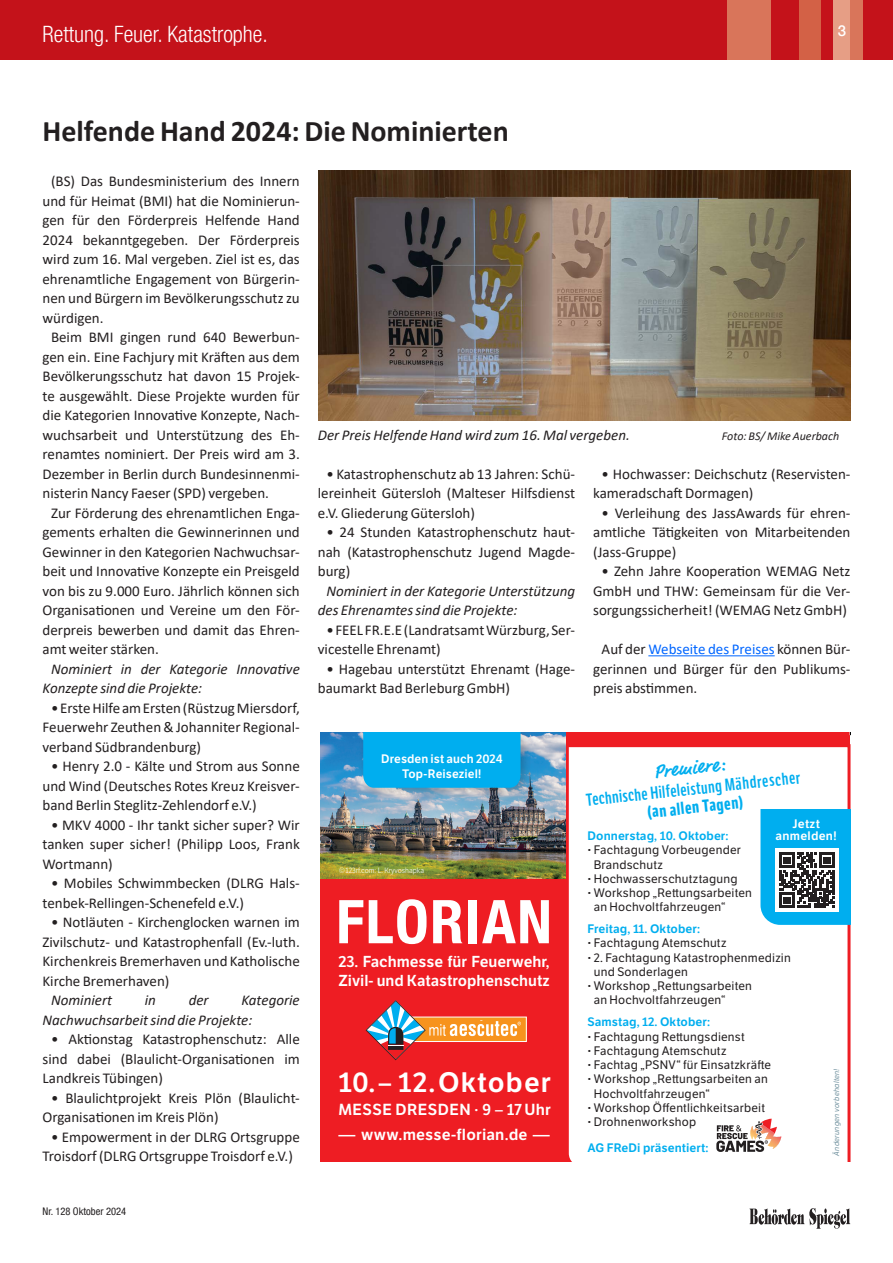
<style>
.page{position:relative;width:893px;height:1263px;background:#fff}
.page>*{position:absolute;margin:0;border:0;box-sizing:border-box;transform-origin:0 0}
.Head_newsletter{font:700 30px "Calibri";color:#231f20}
.t1{font:27.45px "LFT Etica SB";letter-spacing:.04em;color:#fff}
.t2{font:300 condensed 22.5px "Helvetica Neue LT Pro";color:#fff}
.t3{font:700 19.05px "Market Pro";color:#00aeef}
.t4{font:600 16.95px/18.6px "LFT Etica Compressed";color:#00aeef;text-align:center}
.t5{font:15.6px/24.8px "LFT Etica SB";letter-spacing:.015em;color:#fff;text-align:center}
.t6{font:15.45px/19.5px "LFT Etica SB";color:#fff}
.fliesstext_newsletter{font:15px/19.5px "Calibri";color:#231f20;text-align:justify}
.fliesstext_newsletter-2{font:italic 15px/19.5px "Calibri";color:#231f20}
.bildunterschrift{font:italic 15px "Calibri";color:#231f20}
.t7{font:500 15px "Helvetica Neue LT Pro";color:#fff}
.t8{font:12px "LFT Etica";letter-spacing:.02em;color:#231f20}
.t9{font:12px "LFT Etica SB";letter-spacing:.005em;color:#00aeef}
.t10{font:12px/12px "LFT Etica SB";letter-spacing:.015em;color:#fff;text-align:center}
.bildunterschrift-2{font:italic 12px "Calibri";color:#231f20}
.t11{font:condensed 10.5px "Helvetica Neue LT Pro";color:#231f20}
.t12{font:7.5px "LFT Etica";color:#fff;scale:.94 1}
.t13{font:italic 7.5px "LFT Etica";letter-spacing:.025em;color:#7494a1}
.s1{color:#06f}
.s2{font-weight:700}
</style>
<div class="page">
<div style="left:0;top:0;width:893px;height:60px;background:#c4121a"></div>
<div style="left:799px;top:0;width:21px;height:60px;background:#d36146"></div>
<div style="left:727px;top:0;width:43px;height:60px;background:#d9755a"></div>
<div style="left:833px;top:0;width:24px;height:60px;background:#e69e85"></div>
<div style="left:850px;top:0;width:13px;height:60px;background:#d9755a"></div>
<svg style="left:749px;top:1208px;width:101px;height:21px"></svg>
<hr style="left:648px;top:655px;width:127px;height:1px;background:#06f">
<div style="left:320px;top:732px;width:530px;height:429px;background:#ee1d23"></div>
<svg style="left:339px;top:900px;width:24px;height:43px"></svg>
<svg style="left:369px;top:899px;width:58px;height:45px"></svg>
<svg style="left:433px;top:900px;width:29px;height:43px"></svg>
<div style="left:469px;top:900px;width:8px;height:43px;background:#fff"></div>
<svg style="left:482px;top:900px;width:67px;height:43px"></svg>
<div style="left:387px;top:1017px;width:139px;height:24px;background:#f7931d"></div>
<svg style="left:366px;top:1000px;width:155px;height:60px"></svg>
<svg style="left:338px;top:1135px;width:17px;height:1px"></svg>
<svg style="left:533px;top:1135px;width:17px;height:1px"></svg>
<div style="left:563px;top:744px;width:285px;height:417px;background:#fff"></div>
<img style="left:320px;top:732px;width:245px;height:146px">
<div style="left:358px;top:732px;width:174px;height:67px;background:#231f20;opacity:.25"></div>
<div style="left:363px;top:732px;width:158px;height:56px;background:#00aeef"></div>
<svg style="left:716px;top:1119px;width:65px;height:33px;background:#c1aca7"></svg>
<svg style="left:760px;top:809px;width:90px;height:116px;background:#3ba1c7"></svg>
<img style="left:319px;top:170px;width:531px;height:250px">
<h3 class="t2" style="left:43px;top:20px;width:227px">Rettung. Feuer. Katastrophe.</h3>
<p class="t7" style="left:838px;top:22px;width:10px">3</p>
<p class="Head_newsletter" style="left:43px;top:110px;width:468px">Helfende Hand 2024: Die Nominierten</p>
<p class="fliesstext_newsletter" style="left:43px;top:171px;width:259px;text-indent:9px">(BS) Das Bundesministerium des Innern und für Heimat (BMI) hat die Nominierun&shy;gen für den Förderpreis Helfende Hand 2024 bekanntgegeben. Der Förderpreis wird zum 16. Mal vergeben. Ziel ist es, das ehrenamtliche Engagement von Bürgerin&shy;nen und Bürgern im Bevölkerungsschutz zu würdigen.</p>
<p class="fliesstext_newsletter" style="left:43px;top:327px;width:259px;text-indent:9px">Beim BMI gingen rund 640 Bewerbun&shy;gen ein. Eine Fachjury mit Kräften aus dem Bevölkerungsschutz hat davon 15 Projek&shy;te ausgewählt. Diese Projekte wurden für die Kategorien Innovative Konzepte, Nach&shy;wuchsarbeit und Unterstützung des Eh&shy;renamtes nominiert. Der Preis wird am 3.<br>Dezember in Berlin durch Bundesinnenmi&shy;nisterin Nancy Faeser (SPD) vergeben.</p>
<p class="fliesstext_newsletter" style="left:43px;top:502px;width:259px;text-indent:9px">Zur Förderung des ehrenamtlichen Enga&shy;gements erhalten die Gewinnerinnen und Gewinner in den Kategorien Nachwuchsar&shy;beit und Innovative Konzepte ein Preisgeld von bis zu 9.000 Euro. Jährlich können sich Organisationen und Vereine um den För&shy;derpreis bewerben und damit das Ehren&shy;amt weiter stärken.</p>
<p class="fliesstext_newsletter-2" style="left:43px;top:658px;width:259px;text-indent:9px">Nominiert in der Kategorie Innovative<br>Konzepte sind die Projekte:</p>
<p class="fliesstext_newsletter" style="left:43px;top:697px;width:259px;text-indent:9px">• Erste Hilfe am Ersten (Rüstzug Miersdorf, Feuerwehr Zeuthen &amp; Johanniter Regional&shy;verband Südbrandenburg)</p>
<p class="fliesstext_newsletter" style="left:43px;top:756px;width:259px;text-indent:9px">• Henry 2.0 - Kälte und Strom aus Sonne und Wind (Deutsches Rotes Kreuz Kreisver&shy;band Berlin Steglitz-Zehlendorf e.V.)</p>
<p class="fliesstext_newsletter" style="left:43px;top:814px;width:259px;text-indent:9px">• MKV 4000 - Ihr tankt sicher super? Wir tanken super sicher! (Philipp Loos, Frank Wortmann)</p>
<p class="fliesstext_newsletter" style="left:43px;top:873px;width:259px;text-indent:9px">• Mobiles Schwimmbecken (DLRG Hals&shy;tenbek-Rellingen-Schenefeld e.V.)</p>
<p class="fliesstext_newsletter" style="left:43px;top:912px;width:259px;text-indent:9px">• Notläuten - Kirchenglocken warnen im Zivilschutz- und Katastrophenfall (Ev.-luth.<br>Kirchenkreis Bremerhaven und Katholische Kirche Bremerhaven)</p>
<p class="fliesstext_newsletter-2" style="left:51px;top:990px;width:63px">Nominiert</p>
<p class="fliesstext_newsletter-2" style="left:145px;top:990px;width:13px">in</p>
<p class="fliesstext_newsletter-2" style="left:189px;top:990px;width:22px">der</p>
<p class="fliesstext_newsletter-2" style="left:43px;top:990px;width:259px;text-indent:199px">Kategorie<br>Nachwuchsarbeit sind die Projekte:</p>
<p class="fliesstext_newsletter" style="left:43px;top:1029px;width:259px;text-indent:9px">• Aktionstag Katastrophenschutz: Alle sind dabei (Blaulicht-Organisationen im Landkreis Tübingen)</p>
<p class="fliesstext_newsletter" style="left:43px;top:1087px;width:259px;text-indent:9px">• Blaulichtprojekt Kreis Plön (Blaulicht-<br>Organisationen im Kreis Plön)</p>
<p class="fliesstext_newsletter" style="left:43px;top:1126px;width:259px;text-align:center">• Empowerment in der DLRG Ortsgruppe<br>Troisdorf (DLRG Ortsgruppe Troisdorf e.V.)</p>
<p class="t11" style="left:43px;top:1205px;width:85px">Nr. 128 Oktober 2024</p>
<p class="bildunterschrift" style="left:318px;top:424px;width:313px">Der Preis Helfende Hand wird zum 16. Mal vergeben.</p>
<p class="bildunterschrift-2" style="left:722px;top:427px;width:119px">Foto: BS/ Mike Auerbach</p>
<p class="fliesstext_newsletter" style="left:318px;top:463px;width:259px;text-indent:9px">• Katastrophenschutz ab 13 Jahren: Schü&shy;lereinheit Gütersloh (Malteser Hilfsdienst e.V. Gliederung Gütersloh)</p>
<p class="fliesstext_newsletter" style="left:318px;top:522px;width:259px;text-indent:9px">• 24 Stunden Katastrophenschutz haut&shy;nah (Katastrophenschutz Jugend Magde&shy;burg)</p>
<p class="fliesstext_newsletter-2" style="left:318px;top:580px;width:259px;text-indent:9px">Nominiert in der Kategorie Unterstützung des Ehrenamtes sind die Projekte:</p>
<p class="fliesstext_newsletter" style="left:318px;top:619px;width:259px;text-indent:9px">• FEEL FR.E.E (Landratsamt Würzburg, Ser&shy;vicestelle Ehrenamt)</p>
<p class="fliesstext_newsletter" style="left:318px;top:658px;width:259px;text-indent:9px">• Hagebau unterstützt Ehrenamt (Hage&shy;baumarkt Bad Berleburg GmbH)</p>
<p class="fliesstext_newsletter" style="left:593px;top:463px;width:259px;text-indent:9px">• Hochwasser: Deichschutz (Reservisten&shy;kameradschaft Dormagen)</p>
<p class="fliesstext_newsletter" style="left:593px;top:502px;width:259px;text-indent:9px">• Verleihung des JassAwards für ehren&shy;amtliche Tätigkeiten von Mitarbeitenden (Jass-Gruppe)</p>
<p class="fliesstext_newsletter" style="left:593px;top:561px;width:259px;text-align:center">• Zehn Jahre Kooperation WEMAG Netz<br>GmbH und THW: Gemeinsam für die Ver&shy;sorgungssicherheit! (WEMAG Netz GmbH)</p>
<p class="fliesstext_newsletter" style="left:593px;top:639px;width:259px;text-indent:9px">Auf der <span class="s1">Webseite des Preises</span> können Bür&shy;gerinnen und Bürger für den Publikums&shy;preis abstimmen.</p>
<p class="t10" style="left:381px;top:752px;width:123px;line-height:15px">Dresden ist auch 2024<br>Top-Reiseziel!</p>
<p class="t12" style="left:339px;top:866px;width:92px">©123rf.com: L. Kryvoshapka</p>
<p class="t6" style="left:338px;top:952px;width:213px">23. Fachmesse für Feuerwehr,<br>Zivil- und Katastrophenschutz</p>
<p class="t1" style="left:338px;top:1066px;width:214px">10.– 12.Oktober</p>
<p class="t5" style="left:338px;top:1097px;width:214px">MESSE DRESDEN . 9 – 17 Uhr www.messe-florian.de</p>
<p class="t3" style="left:653px;top:758px;width:72px;rotate:-6deg">Premiere:</p>
<p class="t4" style="left:585px;top:791px;width:217px;rotate:-6deg">Technische Hilfeleistung Mähdrescher <span class="s2">(an allen Tagen)</span></p>
<p class="t10" style="left:775px;top:818px;width:63px">Jetzt anmelden!</p>
<p class="t9" style="left:587px;top:828px;width:142px">Donnerstag, 10. Oktober:</p>
<p class="t8" style="left:587px;top:843px;width:155px"><span class="s2">·</span> Fachtagung Vorbeugender</p>
<p class="t8" style="left:594px;top:857px;width:71px">Brandschutz</p>
<p class="t8" style="left:587px;top:871px;width:152px"><span class="s2">·</span> Hochwasserschutztagung</p>
<p class="t8" style="left:587px;top:886px;width:166px"><span class="s2">·</span> Workshop „Rettungsarbeiten</p>
<p class="t8" style="left:594px;top:900px;width:133px">an Hochvoltfahrzeugen“</p>
<p class="t9" style="left:587px;top:922px;width:114px">Freitag, 11. Oktober:</p>
<p class="t8" style="left:587px;top:936px;width:140px"><span class="s2">·</span> Fachtagung Atemschutz</p>
<p class="t8" style="left:587px;top:950px;width:205px"><span class="s2">·</span> 2. Fachtagung Katastrophenmedizin</p>
<p class="t8" style="left:594px;top:964px;width:96px">und Sonderlagen</p>
<p class="t8" style="left:587px;top:979px;width:166px"><span class="s2">·</span> Workshop „Rettungsarbeiten</p>
<p class="t8" style="left:594px;top:993px;width:133px">an Hochvoltfahrzeugen“</p>
<p class="t9" style="left:587px;top:1015px;width:124px">Samstag, 12. Oktober:</p>
<p class="t8" style="left:587px;top:1029px;width:159px"><span class="s2">·</span> Fachtagung Rettungsdienst</p>
<p class="t8" style="left:587px;top:1043px;width:140px"><span class="s2">·</span> Fachtagung Atemschutz</p>
<p class="t8" style="left:587px;top:1058px;width:185px"><span class="s2">·</span> Fachtag „PSNV“ für Einsatzkräfte</p>
<p class="t8" style="left:587px;top:1072px;width:182px"><span class="s2">·</span> Workshop „Rettungsarbeiten an</p>
<p class="t8" style="left:594px;top:1086px;width:118px">Hochvoltfahrzeugen“</p>
<p class="t8" style="left:587px;top:1100px;width:179px"><span class="s2">·</span> Workshop Öffentlichkeitsarbeit</p>
<p class="t8" style="left:587px;top:1115px;width:110px"><span class="s2">·</span> Drohnenworkshop</p>
<p class="t9" style="left:587px;top:1140px;width:122px">AG FReDi präsentiert:</p>
<p class="t13" style="left:832px;top:1155px;width:89px;rotate:-90deg">Änderungen vorbehalten!</p>
</div>
